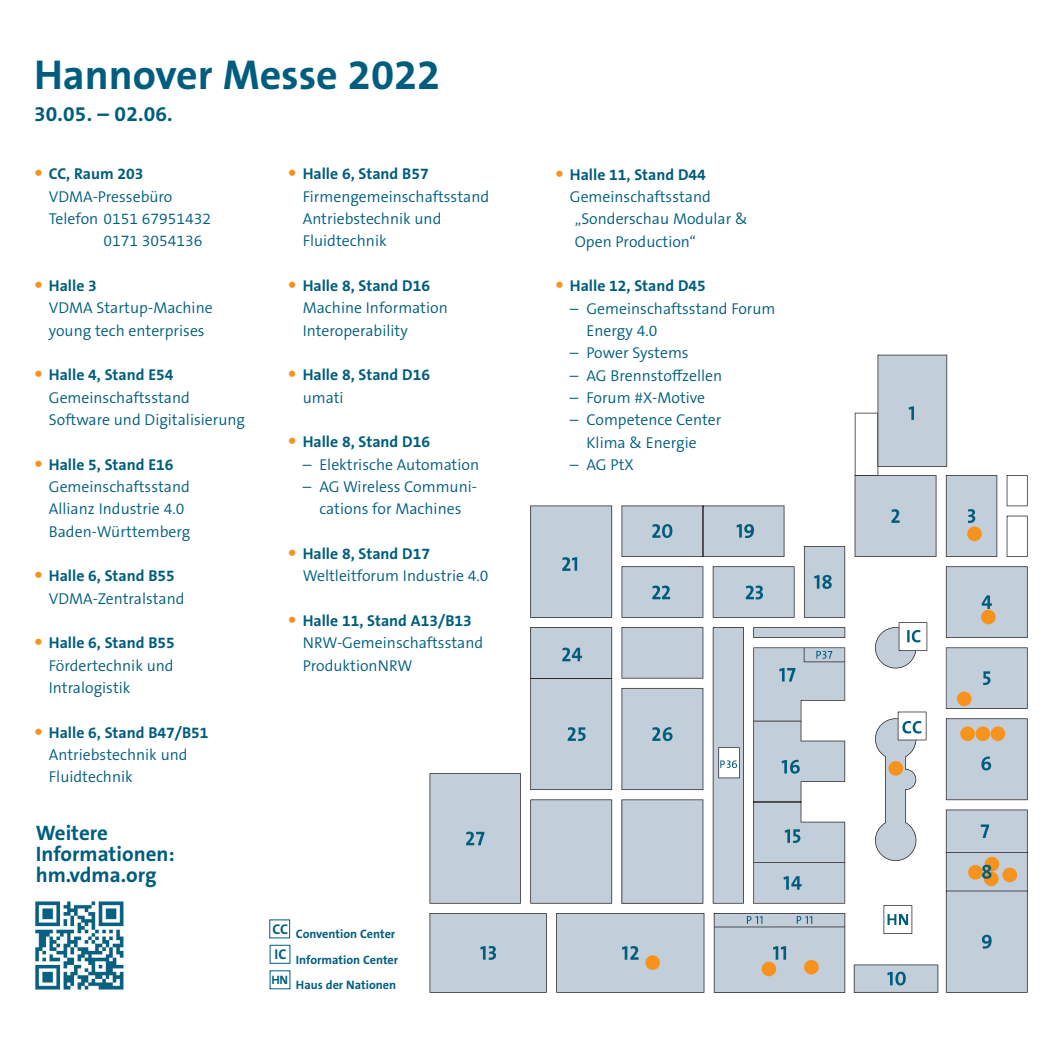
<style>
.page{position:relative;width:1042px;height:1042px;background:#fff}
.page>*{position:absolute;margin:0;border:0;box-sizing:border-box;transform-origin:0 0}
.t1{font:700 42px "The Sans B Plus W7";color:#005d7d}
.t2{font:700 21px/21px "The Sans B Plus W7";color:#005d7d}
.t3{font:300 15.75px/22.4px "The Sans B Plus W4";color:#005d7d}
.t4{font:700 15.75px "The Sans B Plus W7";color:#005d7d}
.t5{font:700 14.17px/25.7px "The Sans B Plus W7";color:#005d7d}
.t6{font:700 12.25px/25.6px "The Sans B Plus W7";color:#005d7d;text-align:right}
.s1{font-size:21px;color:#f7931d}
</style>
<div class="page">
<svg style="left:612px;top:475px;width:415px;height:91px"></svg>
<svg style="left:429px;top:566px;width:598px;height:426px;fill:#c2ced9"></svg>
<svg style="left:1006px;top:475px;width:21px;height:31px"></svg>
<svg style="left:1006px;top:516px;width:21px;height:41px"></svg>
<svg style="left:784px;top:829px;width:16px;height:14px"></svg>
<svg style="left:622px;top:946px;width:16px;height:14px"></svg>
<svg style="left:753px;top:862px;width:92px;height:41px"></svg>
<svg style="left:891px;top:509px;width:8px;height:14px"></svg>
<svg style="left:968px;top:509px;width:7px;height:14px"></svg>
<svg style="left:981px;top:595px;width:11px;height:14px"></svg>
<svg style="left:946px;top:647px;width:81px;height:62px"></svg>
<svg style="left:981px;top:824px;width:8px;height:14px"></svg>
<svg style="left:982px;top:934px;width:9px;height:14px"></svg>
<svg style="left:854px;top:964px;width:84px;height:28px"></svg>
<svg style="left:781px;top:760px;width:19px;height:14px"></svg>
<svg style="left:814px;top:575px;width:18px;height:14px"></svg>
<svg style="left:652px;top:727px;width:20px;height:14px"></svg>
<svg style="left:480px;top:946px;width:16px;height:14px"></svg>
<svg style="left:466px;top:831px;width:18px;height:14px"></svg>
<svg style="left:875px;top:622px;width:52px;height:46px"></svg>
<svg style="left:898px;top:711px;width:28px;height:29px"></svg>
<svg style="left:714px;top:913px;width:131px;height:80px"></svg>
<div style="left:761px;top:961px;width:15px;height:15px;background:#f7931d;border-radius:50%"></div>
<div style="left:984px;top:871px;width:14px;height:15px;background:#f7931d;border-radius:50%"></div>
<div style="left:888px;top:761px;width:15px;height:14px;background:#f7931d;border-radius:50%"></div>
<div style="left:1002px;top:867px;width:15px;height:15px;background:#f7931d;border-radius:50%"></div>
<div style="left:645px;top:955px;width:15px;height:15px;background:#f7931d;border-radius:50%"></div>
<svg style="left:753px;top:647px;width:92px;height:74px"></svg>
<svg style="left:981px;top:756px;width:10px;height:14px"></svg>
<svg style="left:713px;top:627px;width:31px;height:276px"></svg>
<div style="left:975px;top:726px;width:15px;height:15px;background:#f7931d;border-radius:50%"></div>
<div style="left:530px;top:505px;width:82px;height:113px;background:#c2ced9"></div>
<svg style="left:652px;top:585px;width:18px;height:14px"></svg>
<svg style="left:746px;top:585px;width:17px;height:14px"></svg>
<svg style="left:622px;top:506px;width:162px;height:50px"></svg>
<div style="left:960px;top:726px;width:15px;height:15px;background:#f7931d;border-radius:50%"></div>
<div style="left:968px;top:865px;width:15px;height:14px;background:#f7931d;border-radius:50%"></div>
<div style="left:984px;top:857px;width:15px;height:14px;background:#f7931d;border-radius:50%"></div>
<svg style="left:883px;top:905px;width:29px;height:29px"></svg>
<svg style="left:855px;top:355px;width:92px;height:121px"></svg>
<div style="left:990px;top:726px;width:15px;height:15px;background:#f7931d;border-radius:50%"></div>
<div style="left:967px;top:526px;width:15px;height:15px;background:#f7931d;border-radius:50%"></div>
<div style="left:957px;top:691px;width:14px;height:15px;background:#f7931d;border-radius:50%"></div>
<svg style="left:530px;top:627px;width:82px;height:163px"></svg>
<div style="left:981px;top:610px;width:14px;height:14px;background:#f7931d;border-radius:50%"></div>
<svg style="left:982px;top:865px;width:9px;height:14px"></svg>
<div style="left:804px;top:960px;width:15px;height:14px;background:#f7931d;border-radius:50%"></div>
<div style="left:270px;top:945px;width:20px;height:18px;background:#fff;border:1px solid #005d7d"></div>
<img style="left:35px;top:901px;width:89px;height:89px">
<h1 class="t1" style="left:34px;top:48px;width:408px">Hannover Messe 2022</h1>
<h2 class="t2" style="left:34px;top:103px;width:140px">30.05. – 02.06.</h2>
<p class="t4" style="left:34px;top:164px;width:111px"><span class="s1">•</span> CC, Raum 203</p>
<p class="t3" style="left:49px;top:185px;width:125px">VDMA-Pressebüro</p>
<p class="t3" style="left:49px;top:207px;width:164px">Telefon 0151 67951432</p>
<p class="t3" style="left:103px;top:230px;width:101px">0171 3054136</p>
<p class="t4" style="left:34px;top:275px;width:64px"><span class="s1">•</span> Halle 3</p>
<p class="t3" style="left:49px;top:297px;width:165px">VDMA Startup-Machine young tech enterprises</p>
<p class="t4" style="left:34px;top:365px;width:141px"><span class="s1">•</span> Halle 4, Stand E54</p>
<p class="t3" style="left:49px;top:386px;width:198px">Gemeinschaftsstand<br>Software und Digitalisierung</p>
<p class="t4" style="left:34px;top:454px;width:141px"><span class="s1">•</span> Halle 5, Stand E16</p>
<p class="t3" style="left:49px;top:475px;width:143px">Gemeinschaftsstand<br>Allianz Industrie 4.0<br>Baden-Württemberg</p>
<p class="t4" style="left:34px;top:566px;width:142px"><span class="s1">•</span> Halle 6, Stand B55</p>
<p class="t3" style="left:49px;top:587px;width:137px">VDMA-Zentralstand</p>
<p class="t4" style="left:34px;top:633px;width:142px"><span class="s1">•</span> Halle 6, Stand B55</p>
<p class="t3" style="left:49px;top:654px;width:126px">Fördertechnik und<br>Intralogistik</p>
<p class="t4" style="left:34px;top:722px;width:176px"><span class="s1">•</span> Halle 6, Stand B47/B51</p>
<p class="t3" style="left:49px;top:743px;width:140px">Antriebstechnik und<br>Fluidtechnik</p>
<h2 class="t2" style="left:36px;top:823px;width:140px">Weitere<br>Informationen: hm.vdma.org</h2>
<p class="t4" style="left:288px;top:164px;width:142px"><span class="s1">•</span> Halle 6, Stand B57</p>
<p class="t3" style="left:303px;top:185px;width:188px">Firmengemeinschaftsstand<br>Antriebstechnik und<br>Fluidtechnik</p>
<p class="t4" style="left:288px;top:275px;width:144px"><span class="s1">•</span> Halle 8, Stand D16</p>
<p class="t3" style="left:303px;top:297px;width:146px">Machine Information<br>Interoperability</p>
<p class="t4" style="left:288px;top:365px;width:144px"><span class="s1">•</span> Halle 8, Stand D16</p>
<p class="t3" style="left:303px;top:386px;width:42px">umati</p>
<p class="t4" style="left:288px;top:432px;width:144px"><span class="s1">•</span> Halle 8, Stand D16</p>
<p class="t3" style="left:303px;top:453px;width:178px">– Elektrische Automation</p>
<p class="t3" style="left:303px;top:475px;width:176px;text-align:center">– AG Wireless Communi&shy;cations for Machines</p>
<p class="t4" style="left:288px;top:543px;width:144px"><span class="s1">•</span> Halle 8, Stand D17</p>
<p class="t3" style="left:303px;top:565px;width:187px">Weltleitforum Industrie 4.0</p>
<p class="t4" style="left:288px;top:610px;width:185px"><span class="s1">•</span> Halle 11, Stand A13/B13</p>
<p class="t3" style="left:303px;top:632px;width:182px">NRW-Gemeinschaftsstand<br>ProduktionNRW</p>
<p class="t5" style="left:272px;top:916px;width:17px">CC<br>IC</p>
<p class="t6" style="left:272px;top:921px;width:128px">Convention Center<br>Information Center<br>HN Haus der Nationen</p>
<p class="t4" style="left:555px;top:164px;width:152px"><span class="s1">•</span> Halle 11, Stand D44</p>
<p class="t3" style="left:575px;top:186px;width:174px;text-indent:-5px">Gemeinschaftsstand „Sonderschau Modular &amp;<br>Open Production“</p>
<p class="t4" style="left:555px;top:276px;width:152px"><span class="s1">•</span> Halle 12, Stand D45</p>
<p class="t3" style="left:586px;top:297px;width:190px;text-indent:-17px">– Gemeinschaftsstand Forum<br>Energy 4.0</p>
<p class="t3" style="left:570px;top:342px;width:120px">– Power Systems</p>
<p class="t3" style="left:570px;top:364px;width:154px">– AG Brennstoffzellen</p>
<p class="t3" style="left:570px;top:386px;width:137px">– Forum #X-Motive</p>
<p class="t3" style="left:570px;top:409px;width:153px;text-align:center">– Competence Center<br>Klima &amp; Energie</p>
<p class="t3" style="left:570px;top:453px;width:65px">– AG PtX</p>
</div>
